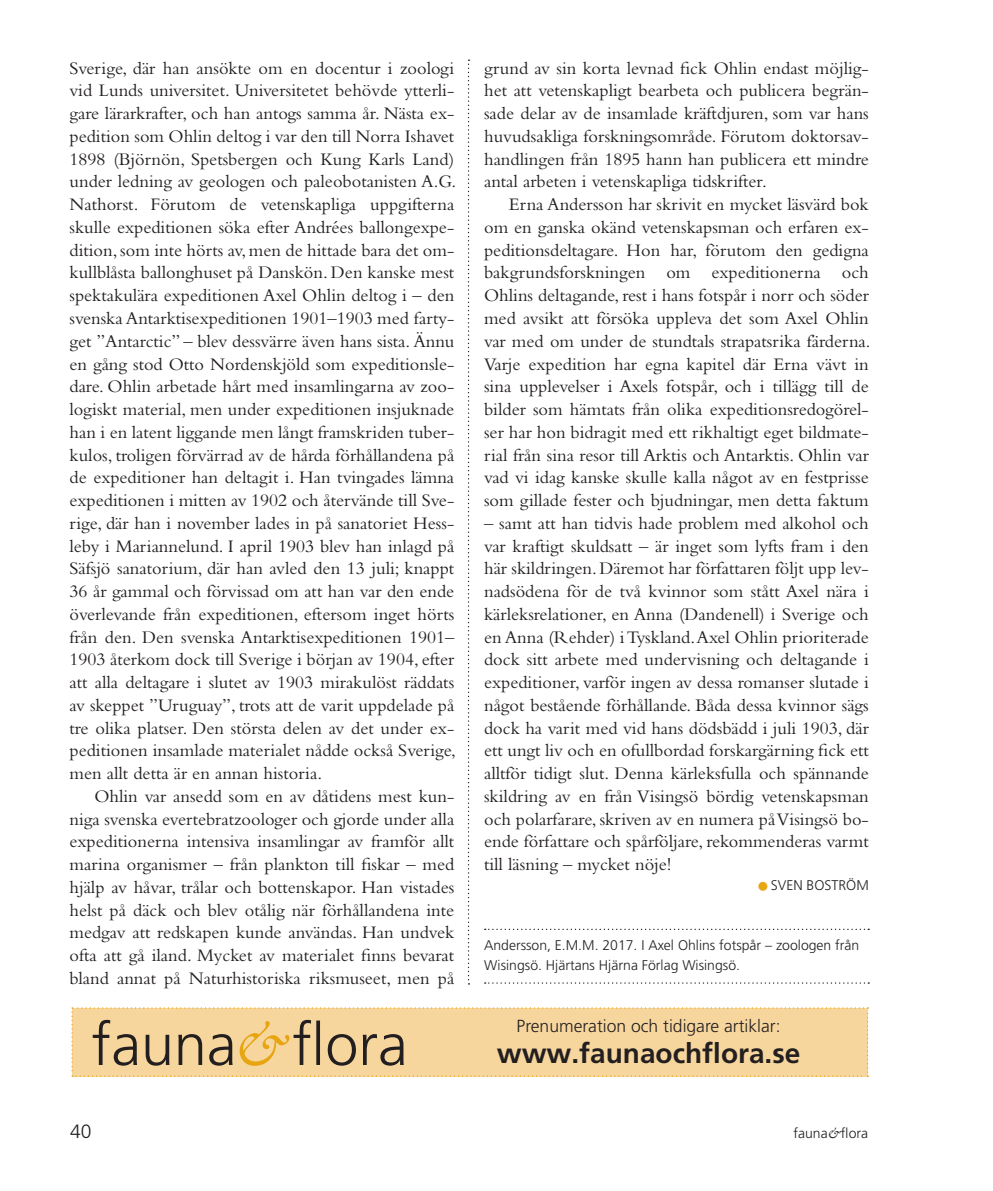
<style>
.page{position:relative;width:993px;height:1191px;background:#fff}
.page>*{position:absolute;margin:0;border:0;box-sizing:border-box;transform-origin:0 0}
.t1{font:300 59.15px "Frutiger LT Pro";color:#231f20}
.NY_SMALL-rubrik{font:700 28px "Frutiger LT Pro";color:#231f20}
.t2{font:300 19.25px "Frutiger LT Pro";color:#231f20}
.Brödtext{font:18.38px/22.8px "Bembo";color:#231f20;text-align:justify}
.NY_SMALL-rubrik-2{font:300 17.5px "Frutiger LT Pro";color:#231f20}
.NY_kontaktinfo-förfa{font:300 14px/20.1px "Frutiger LT Pro";color:#231f20}
.NY_författare-_med-p{font:300 14px "Frutiger LT Pro";color:#231f20}
.s1{font-family:"Sabon";font-weight:400;font-style:italic;color:#e7a512}
.s2{font-family:"Sabon";font-weight:400;font-style:italic}
</style>
<div class="page">
<svg style="left:484px;top:928px;width:384px;height:2px"></svg>
<svg style="left:484px;top:982px;width:384px;height:1px"></svg>
<svg style="left:467px;top:60px;width:2px;height:924px"></svg>
<div style="left:71px;top:1007px;width:797px;height:69px;background:#f7d69e"></div>
<p class="Brödtext" style="left:69px;top:56px;width:388px">Sverige, där han ansökte om en docentur i zoologi vid Lunds universitet. Universitetet behövde ytterli&shy;gare lärarkrafter, och han antogs samma år. Nästa ex&shy;pedition som Ohlin deltog i var den till Norra Ishavet 1898 (Björnön, Spetsbergen och Kung Karls Land) under ledning av geologen och paleobotanisten A.G.<br>Nathorst. Förutom de vetenskapliga uppgifterna skulle expeditionen söka efter Andrées ballongexpe&shy;dition, som inte hörts av, men de hittade bara det om&shy;kullblåsta ballonghuset på Danskön. Den kanske mest spektakulära expeditionen Axel Ohlin deltog i – den svenska Antarktisexpeditionen 1901–1903 med farty&shy;get ”Antarctic” – blev dessvärre även hans sista. Ännu en gång stod Otto Nordenskjöld som expeditionsle&shy;dare. Ohlin arbetade hårt med insamlingarna av zoo&shy;logiskt material, men under expeditionen insjuknade han i en latent liggande men långt framskriden tuber&shy;kulos, troligen förvärrad av de hårda förhållandena på de expeditioner han deltagit i. Han tvingades lämna expeditionen i mitten av 1902 och återvände till Sve&shy;rige, där han i november lades in på sanatoriet Hess&shy;leby i Mariannelund. I april 1903 blev han inlagd på Säfsjö sanatorium, där han avled den 13 juli; knappt 36 år gammal och förvissad om att han var den ende överlevande från expeditionen, eftersom inget hörts från den. Den svenska Antarktisexpeditionen 1901– 1903 återkom dock till Sverige i början av 1904, efter att alla deltagare i slutet av 1903 mirakulöst räddats av skeppet ”Uruguay”, trots att de varit uppdelade på tre olika platser. Den största delen av det under ex&shy;peditionen insamlade materialet nådde också Sverige, men allt detta är en annan historia.</p>
<p class="Brödtext" style="left:69px;top:784px;width:386px;text-indent:25px">Ohlin var ansedd som en av dåtidens mest kun&shy;niga svenska evertebratzoologer och gjorde under alla expeditionerna intensiva insamlingar av framför allt marina organismer – från plankton till fiskar – med hjälp av håvar, trålar och bottenskapor. Han vistades helst på däck och blev otålig när förhållandena inte medgav att redskapen kunde användas. Han undvek ofta att gå iland. Mycket av materialet finns bevarat bland annat på Naturhistoriska riksmuseet, men på</p>
<p class="Brödtext" style="left:484px;top:56px;width:386px">grund av sin korta levnad fick Ohlin endast möjlig&shy;het att vetenskapligt bearbeta och publicera begrän&shy;sade delar av de insamlade kräftdjuren, som var hans huvudsakliga forskningsområde. Förutom doktorsav&shy;handlingen från 1895 hann han publicera ett mindre antal arbeten i vetenskapliga tidskrifter.</p>
<p class="Brödtext" style="left:484px;top:193px;width:388px;text-indent:25px">Erna Andersson har skrivit en mycket läsvärd bok om en ganska okänd vetenskapsman och erfaren ex&shy;peditionsdeltagare. Hon har, förutom den gedigna bakgrundsforskningen om expeditionerna och Ohlins deltagande, rest i hans fotspår i norr och söder med avsikt att försöka uppleva det som Axel Ohlin var med om under de stundtals strapatsrika färderna.<br>Varje expedition har egna kapitel där Erna vävt in sina upplevelser i Axels fotspår, och i tillägg till de bilder som hämtats från olika expeditionsredogörel&shy;ser har hon bidragit med ett rikhaltigt eget bildmate&shy;rial från sina resor till Arktis och Antarktis. Ohlin var vad vi idag kanske skulle kalla något av en festprisse som gillade fester och bjudningar, men detta faktum</p>
<p class="Brödtext" style="left:484px;top:511px;width:386px">– samt att han tidvis hade problem med alkohol och var kraftigt skuldsatt – är inget som lyfts fram i den här skildringen. Däremot har författaren följt upp lev&shy;nadsödena för de två kvinnor som stått Axel nära i kärleksrelationer, en Anna (Dandenell) i Sverige och en Anna (Rehder) i Tyskland. Axel Ohlin prioriterade dock sitt arbete med undervisning och deltagande i expeditioner, varför ingen av dessa romanser slutade i något bestående förhållande. Båda dessa kvinnor sägs dock ha varit med vid hans dödsbädd i juli 1903, där ett ungt liv och en ofullbordad forskargärning fick ett alltför tidigt slut. Denna kärleksfulla och spännande skildring av en från Visingsö bördig vetenskapsman och polarfarare, skriven av en numera på Visingsö bo&shy;ende författare och spårföljare, rekommenderas varmt till läsning – mycket nöje!</p>
<p class="NY_författare-_med-p" style="left:770px;top:877px;width:100px">SVEN BOSTRÖM</p>
<p class="NY_kontaktinfo-förfa" style="left:484px;top:935px;width:377px">Andersson, E.M.M. 2017. I Axel Ohlins fotspår – zoologen från<br>Wisingsö. Hjärtans Hjärna Förlag Wisingsö.</p>
<p class="t1" style="left:92px;top:1010px;width:317px">fauna<span class="s1">&amp;</span>flora</p>
<p class="NY_SMALL-rubrik-2" style="left:516px;top:1015px;width:265px">Prenumeration och tidigare artiklar:</p>
<p class="NY_SMALL-rubrik" style="left:496px;top:1037px;width:305px">www.faunaochflora.se</p>
<p class="t2" style="left:70px;top:1120px;width:23px">40</p>
<p class="NY_kontaktinfo-förfa" style="left:793px;top:1123px;width:76px">fauna<span class="s2">&amp;</span>flora</p>
</div>
